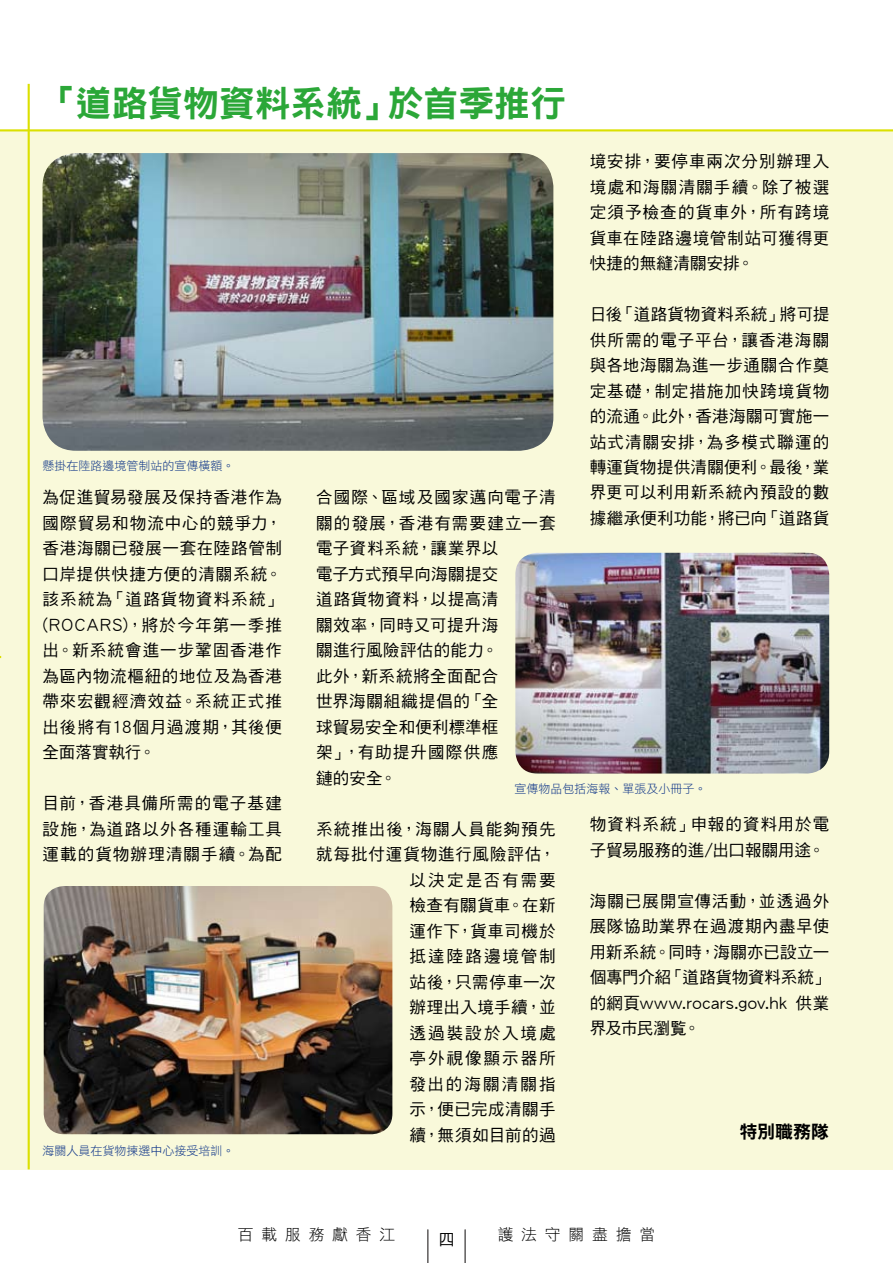
<style>
.page{position:relative;width:893px;height:1263px;background:#fff}
.page>*{position:absolute;margin:0;border:0;box-sizing:border-box;transform-origin:0 0}
.t1{font:36px "DF Hei HK W9";letter-spacing:-.005em;color:#2ba738}
.t2{font:18px "DF Hei HK W9";color:#000}
.t3{font:16.5px/25.5px "DF Hei HK W5";letter-spacing:.045em;color:#000;text-align:justify}
.t4{font:16.5px/25.5px "DF Hei HK W5";letter-spacing:.065em;color:#000;text-align:right}
.t5{font:16.5px/25.5px "DF Hei HK W5";letter-spacing:.02em;color:#000}
.t6{font:15.75px "DF Hei HK W3";letter-spacing:.5em;color:#000}
.t7{font:15.75px "DF Hei HK W5";color:#000}
.t8{font:12px "DF Li Hei HK W3";color:#0c3388}
</style>
<div class="page">
<hr style="left:427px;top:1229px;width:1px;height:34px;background:#595757">
<hr style="left:465px;top:1229px;width:1px;height:34px;background:#595757">
<div style="left:0;top:131px;width:893px;height:1038px;background:#f9f9da"></div>
<hr style="left:28px;top:84px;width:2px;height:1085px;background:#dbe000">
<hr style="left:0;top:129px;width:893px;height:2px;background:#dbe000">
<img style="left:44px;top:886px;width:348px;height:248px">
<img style="left:515px;top:553px;width:314px;height:220px">
<img style="left:43px;top:153px;width:510px;height:298px">
<p class="t1" style="left:43px;top:84px;width:525px">「道路貨物資料系統」於首季推行</p>
<p class="t8" style="left:43px;top:459px;width:193px">懸掛在陸路邊境管制站的宣傳橫額。</p>
<p class="t3" style="left:43px;top:484px;width:241px">為促進貿易發展及保持香港作為國際貿易和物流中心的競爭力，香港海關已發展一套在陸路管制口岸提供快捷方便的清關系統。該系統為「道路貨物資料系統」(ROCARS)，將於今年第一季推出。新系統會進一步鞏固香港作為區內物流樞紐的地位及為香港帶來宏觀經濟效益。系統正式推出後將有18個月過渡期，其後便全面落實執行。</p>
<p class="t3" style="left:43px;top:790px;width:241px">目前，香港具備所需的電子基建設施，為道路以外各種運輸工具運載的貨物辦理清關手續。為配</p>
<p class="t8" style="left:43px;top:1144px;width:193px">海關人員在貨物揀選中心接受培訓。</p>
<p class="t3" style="left:590px;top:148px;width:241px">境安排，要停車兩次分別辦理入境處和海關清關手續。除了被選定須予檢查的貨車外，所有跨境貨車在陸路邊境管制站可獲得更快捷的無縫清關安排。</p>
<p class="t3" style="left:590px;top:301px;width:241px">日後「道路貨物資料系統」將可提供所需的電子平台，讓香港海關與各地海關為進一步通關合作奠定基礎，制定措施加快跨境貨物的流通。此外，香港海關可實施一站式清關安排，為多模式聯運的轉運貨物提供清關便利。最後，業界更可以利用新系統內預設的數據繼承便利功能，將已向「道路貨</p>
<p class="t3" style="left:316px;top:484px;width:241px;text-align:left">合國際、區域及國家邁向電子清關的發展，香港有需要建立一套電子資料系統，讓業界以<br>電子方式預早向海關提交<br>道路貨物資料，以提高清<br>關效率，同時又可提升海<br>關進行風險評估的能力。<br>此外，新系統將全面配合<br>世界海關組織提倡的「全<br>球貿易安全和便利標準框<br>架」，有助提升國際供應<br>鏈的安全。</p>
<p class="t4" style="left:316px;top:816px;width:241px">系統推出後，海關人員能夠預先就每批付運貨物進行風險評估，以決定是否有需要<br>檢查有關貨車。在新<br>運作下，貨車司機於<br>抵達陸路邊境管制<br>站後，只需停車一次<br>辦理出入境手續，並<br>透過裝設於入境處<br>亭外視像顯示器所<br>發出的海關清關指<br>示，便已完成清關手<br>續，無須如目前的過</p>
<p class="t8" style="left:514px;top:782px;width:193px">宣傳物品包括海報、單張及小冊子。</p>
<p class="t5" style="left:590px;top:811px;width:241px">物資料系統」申報的資料用於電子貿易服務的進/出口報關用途。</p>
<p class="t3" style="left:590px;top:887px;width:241px">海關已展開宣傳活動，並透過外展隊協助業界在過渡期內盡早使用新系統。同時，海關亦已設立一個專門介紹「道路貨物資料系統」的網頁www.rocars.gov.hk 供業界及市民瀏覧。</p>
<p class="t2" style="left:739px;top:1121px;width:91px">特別職務隊</p>
<p class="t6" style="left:238px;top:1226px;width:419px">百載服務獻香江　　　　護法守關盡擔當</p>
<p class="t7" style="left:439px;top:1230px;width:17px">四</p>
</div>
